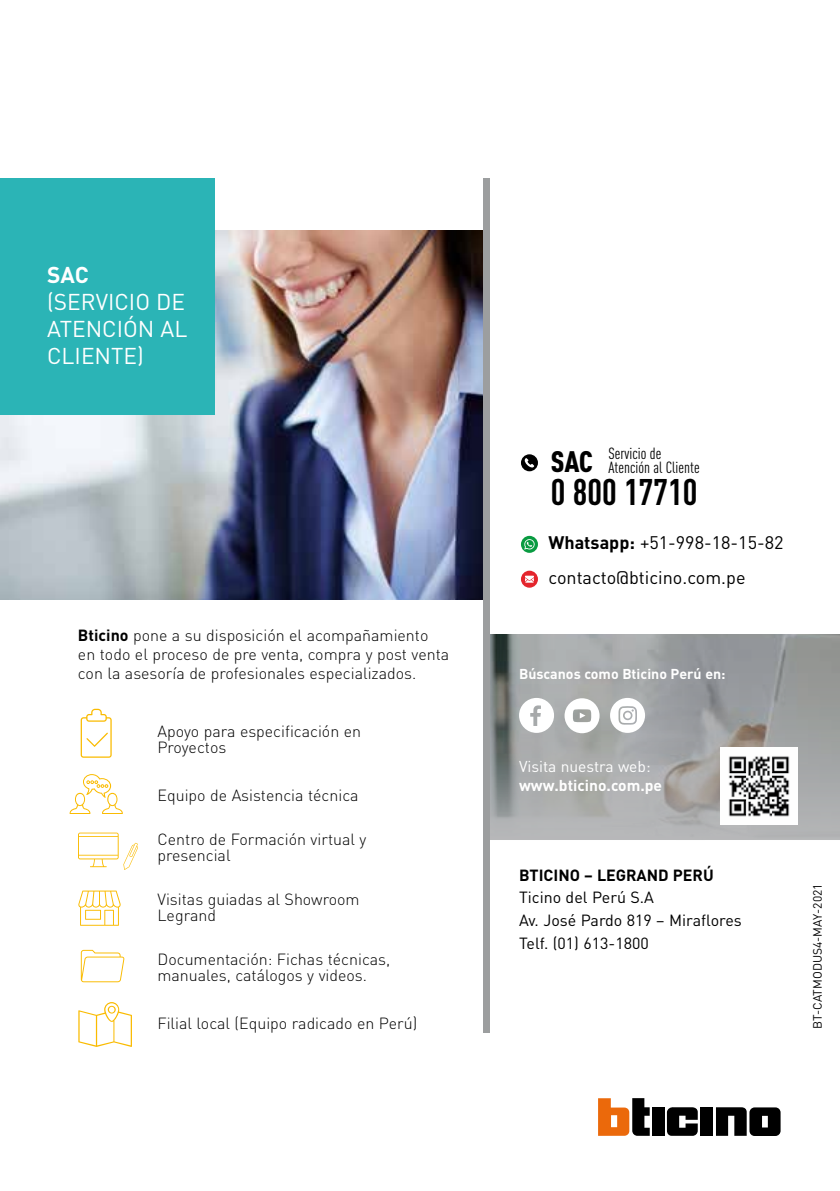
<style>
.page{position:relative;width:840px;height:1191px;background:#fff}
.page>*{position:absolute;margin:0;border:0;box-sizing:border-box;transform-origin:0 0}
.t1{font:700 condensed 36.6px "DIN Pro";color:#000}
.t2{font:900 condensed 29.2px "DIN Pro";color:#000}
.t3{font:22.6px/27.2px "DIN Pro";color:#fff;text-align:justify}
.t4{font:700 22.6px "DIN Pro";color:#fff}
.t5{font:18px/35px "DIN Pro";color:#000}
.t6{font:300 16px/16px "DIN Pro";color:#000}
.t7{font:16px/22.6px "DIN Pro";color:#000}
.t8{font:condensed 16px/14px "DIN Pro";color:#000}
.t9{font:700 16px "DIN Pro";color:#000}
.t10{font:700 15.6px "DIN Pro";color:#fff}
.t11{font:15.6px "DIN Pro";color:#fff}
.t12{font:700 14.2px "DIN Pro";color:#fff}
.t13{font:12px "DIN Pro";color:#000}
.s1{font-weight:700}
</style>
<div class="page">
<div style="left:700px;top:1107px;width:12px;height:28px;background:#000"></div>
<div style="left:651px;top:1107px;width:13px;height:28px;background:#000"></div>
<svg style="left:598px;top:1098px;width:51px;height:37px"></svg>
<svg style="left:666px;top:1107px;width:31px;height:28px"></svg>
<svg style="left:716px;top:1107px;width:64px;height:29px;background:#2c2c2c"></svg>
<img style="left:0;top:230px;width:483px;height:369px">
<svg style="left:520px;top:536px;width:17px;height:17px"></svg>
<svg style="left:523px;top:539px;width:12px;height:10px"></svg>
<svg style="left:520px;top:570px;width:17px;height:17px"></svg>
<svg style="left:524px;top:575px;width:9px;height:7px"></svg>
<svg style="left:520px;top:454px;width:17px;height:17px"></svg>
<svg style="left:524px;top:458px;width:10px;height:10px"></svg>
<svg style="left:489px;top:634px;width:350px;height:206px;background:#a1a3a3"></svg>
<div style="left:483px;top:178px;width:6px;height:854px;background:#9c9e9f"></div>
<svg style="left:518px;top:698px;width:35px;height:35px"></svg>
<svg style="left:609px;top:698px;width:35px;height:35px"></svg>
<svg style="left:564px;top:698px;width:35px;height:35px"></svg>
<svg style="left:80px;top:708px;width:31px;height:50px"></svg>
<svg style="left:81px;top:709px;width:31px;height:48px"></svg>
<svg style="left:78px;top:832px;width:60px;height:38px"></svg>
<svg style="left:70px;top:774px;width:53px;height:40px"></svg>
<svg style="left:78px;top:890px;width:43px;height:35px"></svg>
<svg style="left:80px;top:949px;width:45px;height:31px"></svg>
<svg style="left:81px;top:950px;width:43px;height:32px"></svg>
<svg style="left:78px;top:1002px;width:54px;height:45px"></svg>
<div style="left:0;top:178px;width:214px;height:237px;background:#2bb4b6"></div>
<img style="left:720px;top:748px;width:77px;height:76px">
<h3 class="t4" style="left:47px;top:259px;width:43px">SAC</h3>
<h3 class="t3" style="left:47px;top:287px;width:142px">(SERVICIO DE ATENCIÓN AL CLIENTE)</h3>
<p class="t6" style="left:78px;top:625px;width:372px;line-height:19.2px"><span class="s1">Bticino</span> pone a su disposición el acompañamiento en todo el proceso de pre venta, compra y post venta con la asesoría de profesionales especializados.</p>
<p class="t6" style="left:157px;top:722px;width:205px">Apoyo para especificación en<br>Proyectos</p>
<p class="t6" style="left:157px;top:786px;width:202px">Equipo de Asistencia técnica</p>
<p class="t6" style="left:157px;top:830px;width:210px">Centro de Formación virtual y presencial</p>
<p class="t6" style="left:157px;top:890px;width:203px">Visitas guiadas al Showroom<br>Legrand</p>
<p class="t6" style="left:157px;top:950px;width:234px">Documentación: Fichas técnicas, manuales, catálogos y videos.</p>
<p class="t6" style="left:157px;top:1014px;width:261px">Filial local (Equipo radicado en Perú)</p>
<h2 class="t2" style="left:550px;top:443px;width:44px">SAC</h2>
<p class="t8" style="left:608px;top:446px;width:93px">Servicio de<br>Atención al Cliente</p>
<h1 class="t1" style="left:550px;top:470px;width:148px">0 800 17710</h1>
<p class="t5" style="left:548px;top:524px;width:236px"><span class="s1">Whatsapp:</span> +51-998-18-15-82 contacto@bticino.com.pe</p>
<p class="t12" style="left:518px;top:664px;width:208px">Búscanos como Bticino Perú en:</p>
<p class="t11" style="left:518px;top:756px;width:133px">Visita nuestra web:</p>
<p class="t10" style="left:518px;top:775px;width:144px">www.bticino.com.pe</p>
<p class="t9" style="left:518px;top:864px;width:196px">BTICINO – LEGRAND PERÚ</p>
<p class="t7" style="left:518px;top:885px;width:224px">Ticino del Perú S.A<br>Av. José Pardo 819 – Miraflores<br>Telf. (01) 613-1800</p>
<p class="t13" style="left:808px;top:1029px;width:147px;rotate:-90deg">BT-CATMODUS4-MAY-2021</p>
</div>
